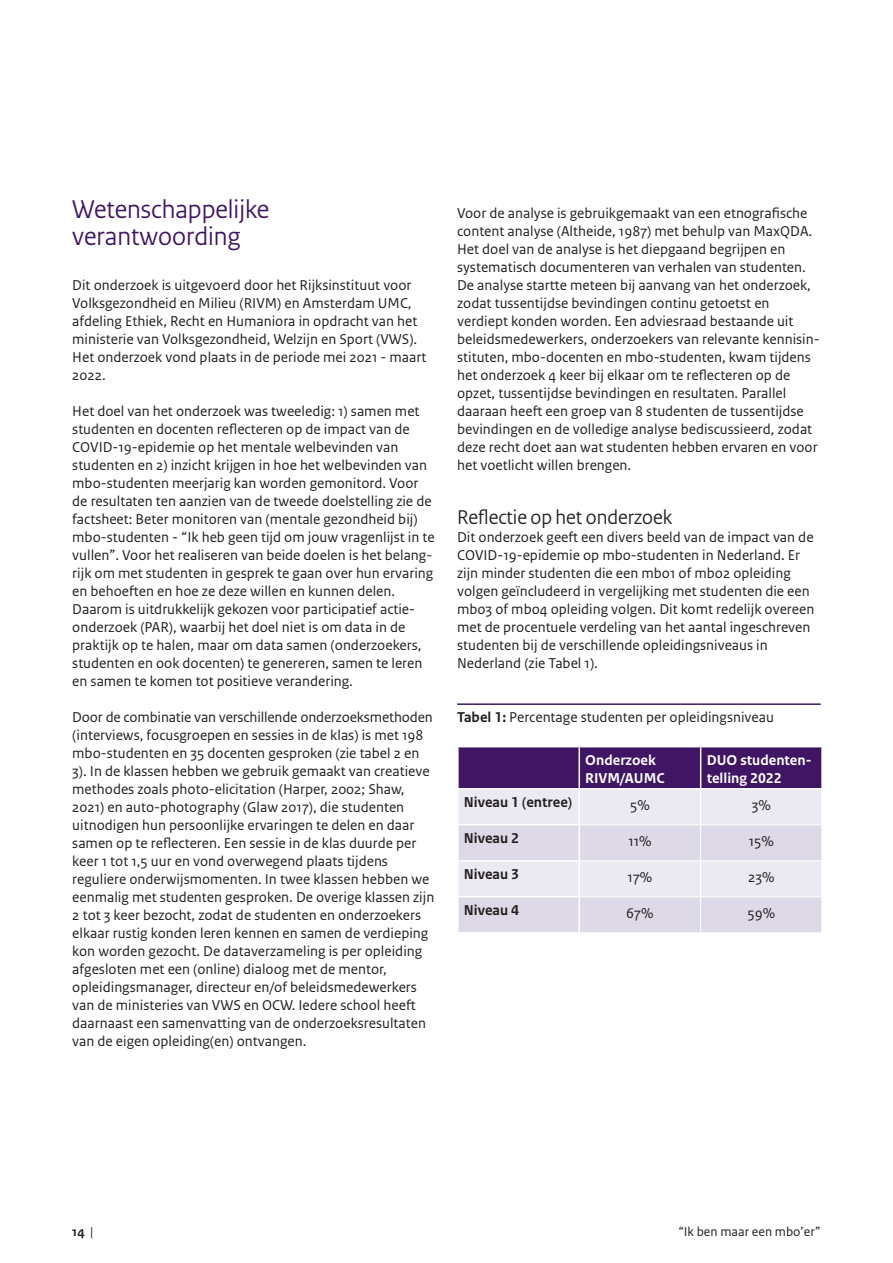
<style>
.page{position:relative;width:893px;height:1263px;background:#fff}
.page>*{position:absolute;margin:0;border:0;box-sizing:border-box;transform-origin:0 0}
._04_RIVM_Kop{font:27px/27px "Rijksoverheid Sans Heading";color:#401564}
._05_RIVM_Paragraafko{font:21px "Rijksoverheid Sans Heading";color:#231f20}
._10_RIVM_Broodtekst{font:15px/18px "Rijksoverheid Sans Text";color:#231f20}
.RIVM_Tabel_titel{font:15px "Rijksoverheid Sans Text";color:#231f20}
._31_RIVM_Tabel_Kop_1{font:700 15px/18px "Rijksoverheid Sans Text";color:#fff}
._31_RIVM_Tabel_Kop_1-2{font:700 15px "Rijksoverheid Sans Text";color:#231f20}
.t1{font:13.5px "Rijksoverheid Sans Text";color:#231f20}
.t2{font:700 13.5px "Rijksoverheid Sans Text";color:#231f20}
.s1{font-weight:700}
.s2{font-weight:400}
</style>
<div class="page">
<hr style="left:457px;top:703px;width:364px;height:2px;background:#401564">
<svg style="left:459px;top:747px;width:362px;height:185px;background:#c0b3ce"></svg>
<hr style="left:578px;top:747px;width:2px;height:41px;background:#fff">
<hr style="left:700px;top:747px;width:1px;height:41px;background:#fff">
<hr style="left:457px;top:788px;width:122px;height:1px;background:#fff">
<hr style="left:579px;top:788px;width:122px;height:1px;background:#fff">
<hr style="left:578px;top:789px;width:2px;height:35px;background:#fff">
<hr style="left:701px;top:788px;width:122px;height:1px;background:#fff">
<hr style="left:457px;top:824px;width:123px;height:1px;background:#fff">
<hr style="left:578px;top:825px;width:2px;height:35px;background:#fff">
<hr style="left:457px;top:860px;width:123px;height:1px;background:#fff">
<hr style="left:578px;top:861px;width:2px;height:35px;background:#fff">
<hr style="left:457px;top:896px;width:123px;height:1px;background:#fff">
<hr style="left:578px;top:897px;width:2px;height:35px;background:#fff">
<hr style="left:700px;top:789px;width:1px;height:35px;background:#fff">
<hr style="left:580px;top:824px;width:121px;height:1px;background:#fff">
<hr style="left:701px;top:824px;width:120px;height:1px;background:#fff">
<hr style="left:700px;top:825px;width:1px;height:35px;background:#fff">
<hr style="left:580px;top:860px;width:121px;height:1px;background:#fff">
<hr style="left:701px;top:860px;width:120px;height:1px;background:#fff">
<hr style="left:700px;top:861px;width:1px;height:35px;background:#fff">
<hr style="left:580px;top:896px;width:121px;height:1px;background:#fff">
<hr style="left:701px;top:896px;width:120px;height:1px;background:#fff">
<hr style="left:700px;top:897px;width:1px;height:36px;background:#fff">
<p class="_04_RIVM_Kop" style="left:72px;top:196px;width:198px">Wetenschappelijke verantwoording</p>
<p class="_10_RIVM_Broodtekst" style="left:72px;top:276px;width:356px">Dit onderzoek is uitgevoerd door het Rijksinstituut voor Volksgezondheid en Milieu (RIVM) en Amsterdam UMC, afdeling Ethiek, Recht en Humaniora in opdracht van het ministerie van Volksgezondheid, Welzijn en Sport (VWS).<br>Het onderzoek vond plaats in de periode mei 2021 - maart 2022.</p>
<p class="_10_RIVM_Broodtekst" style="left:72px;top:402px;width:364px">Het doel van het onderzoek was tweeledig: 1) samen met studenten en docenten reflecteren op de impact van de COVID-19-epidemie op het mentale welbevinden van studenten en 2) inzicht krijgen in hoe het welbevinden van mbo-studenten meerjarig kan worden gemonitord. Voor de resultaten ten aanzien van de tweede doelstelling zie de factsheet: Beter monitoren van (mentale gezondheid bij) mbo-studenten - “Ik heb geen tijd om jouw vragenlijst in te vullen”. Voor het realiseren van beide doelen is het belang&shy;rijk om met studenten in gesprek te gaan over hun ervaring en behoeften en hoe ze deze willen en kunnen delen.<br>Daarom is uitdrukkelijk gekozen voor participatief actie&shy;onderzoek (PAR), waarbij het doel niet is om data in de praktijk op te halen, maar om data samen (onderzoekers, studenten en ook docenten) te genereren, samen te leren en samen te komen tot positieve verandering.</p>
<p class="_10_RIVM_Broodtekst" style="left:72px;top:708px;width:364px">Door de combinatie van verschillende onderzoeksmethoden (interviews, focusgroepen en sessies in de klas) is met 198 mbo-studenten en 35 docenten gesproken (zie tabel 2 en 3). In de klassen hebben we gebruik gemaakt van creatieve methodes zoals photo-elicitation (Harper, 2002; Shaw, 2021) en auto-photography (Glaw 2017), die studenten uitnodigen hun persoonlijke ervaringen te delen en daar samen op te reflecteren. Een sessie in de klas duurde per keer 1 tot 1,5 uur en vond overwegend plaats tijdens reguliere onderwijsmomenten. In twee klassen hebben we eenmalig met studenten gesproken. De overige klassen zijn 2 tot 3 keer bezocht, zodat de studenten en onderzoekers elkaar rustig konden leren kennen en samen de verdieping kon worden gezocht. De dataverzameling is per opleiding afgesloten met een (online) dialoog met de mentor, opleidingsmanager, directeur en/of beleidsmedewerkers van de ministeries van VWS en OCW. Iedere school heeft daarnaast een samenvatting van de onderzoeksresultaten van de eigen opleiding(en) ontvangen.</p>
<p class="_10_RIVM_Broodtekst" style="left:457px;top:204px;width:364px">Voor de analyse is gebruikgemaakt van een etnografische content analyse (Altheide, 1987) met behulp van MaxQDA.<br>Het doel van de analyse is het diepgaand begrijpen en systematisch documenteren van verhalen van studenten.<br>De analyse startte meteen bij aanvang van het onderzoek, zodat tussentijdse bevindingen continu getoetst en verdiept konden worden. Een adviesraad bestaande uit beleidsmedewerkers, onderzoekers van relevante kennisin&shy;stituten, mbo-docenten en mbo-studenten, kwam tijdens het onderzoek 4 keer bij elkaar om te reflecteren op de opzet, tussentijdse bevindingen en resultaten. Parallel daaraan heeft een groep van 8 studenten de tussentijdse bevindingen en de volledige analyse bediscussieerd, zodat deze recht doet aan wat studenten hebben ervaren en voor het voetlicht willen brengen.</p>
<p class="_05_RIVM_Paragraafko" style="left:457px;top:505px;width:217px">Reflectie op het onderzoek</p>
<p class="_10_RIVM_Broodtekst" style="left:457px;top:528px;width:359px">Dit onderzoek geeft een divers beeld van de impact van de COVID-19-epidemie op mbo-studenten in Nederland. Er zijn minder studenten die een mbo1 of mbo2 opleiding volgen geïncludeerd in vergelijking met studenten die een mbo3 of mbo4 opleiding volgen. Dit komt redelijk overeen met de procentuele verdeling van het aantal ingeschreven studenten bij de verschillende opleidingsniveaus in Nederland (zie Tabel 1).</p>
<p class="RIVM_Tabel_titel" style="left:457px;top:708px;width:318px"><span class="s1">Tabel 1:</span> Percentage studenten per opleidingsniveau</p>
<p class="_31_RIVM_Tabel_Kop_1" style="left:585px;top:751px;width:81px">Onderzoek<br>RIVM/AUMC</p>
<p class="_31_RIVM_Tabel_Kop_1" style="left:707px;top:751px;width:106px">DUO studenten&shy;telling 2022</p>
<p class="_31_RIVM_Tabel_Kop_1-2" style="left:464px;top:793px;width:110px">Niveau 1 (entree)</p>
<p class="_10_RIVM_Broodtekst" style="left:630px;top:796px;width:21px">5%</p>
<p class="_10_RIVM_Broodtekst" style="left:752px;top:796px;width:21px">3%</p>
<p class="_31_RIVM_Tabel_Kop_1-2" style="left:464px;top:829px;width:57px">Niveau 2</p>
<p class="_10_RIVM_Broodtekst" style="left:628px;top:832px;width:25px">11%</p>
<p class="_10_RIVM_Broodtekst" style="left:749px;top:832px;width:27px">15%</p>
<p class="_31_RIVM_Tabel_Kop_1-2" style="left:464px;top:865px;width:57px">Niveau 3</p>
<p class="_10_RIVM_Broodtekst" style="left:628px;top:868px;width:26px">17%</p>
<p class="_10_RIVM_Broodtekst" style="left:748px;top:868px;width:28px">23%</p>
<p class="_31_RIVM_Tabel_Kop_1-2" style="left:464px;top:901px;width:57px">Niveau 4</p>
<p class="_10_RIVM_Broodtekst" style="left:626px;top:904px;width:29px">67%</p>
<p class="_10_RIVM_Broodtekst" style="left:747px;top:904px;width:29px">59%</p>
<p class="t2" style="left:72px;top:1223px;width:23px">14 <span class="s2">|</span></p>
<p class="t1" style="left:678px;top:1223px;width:144px">“Ik ben maar een mbo’er”</p>
</div>
